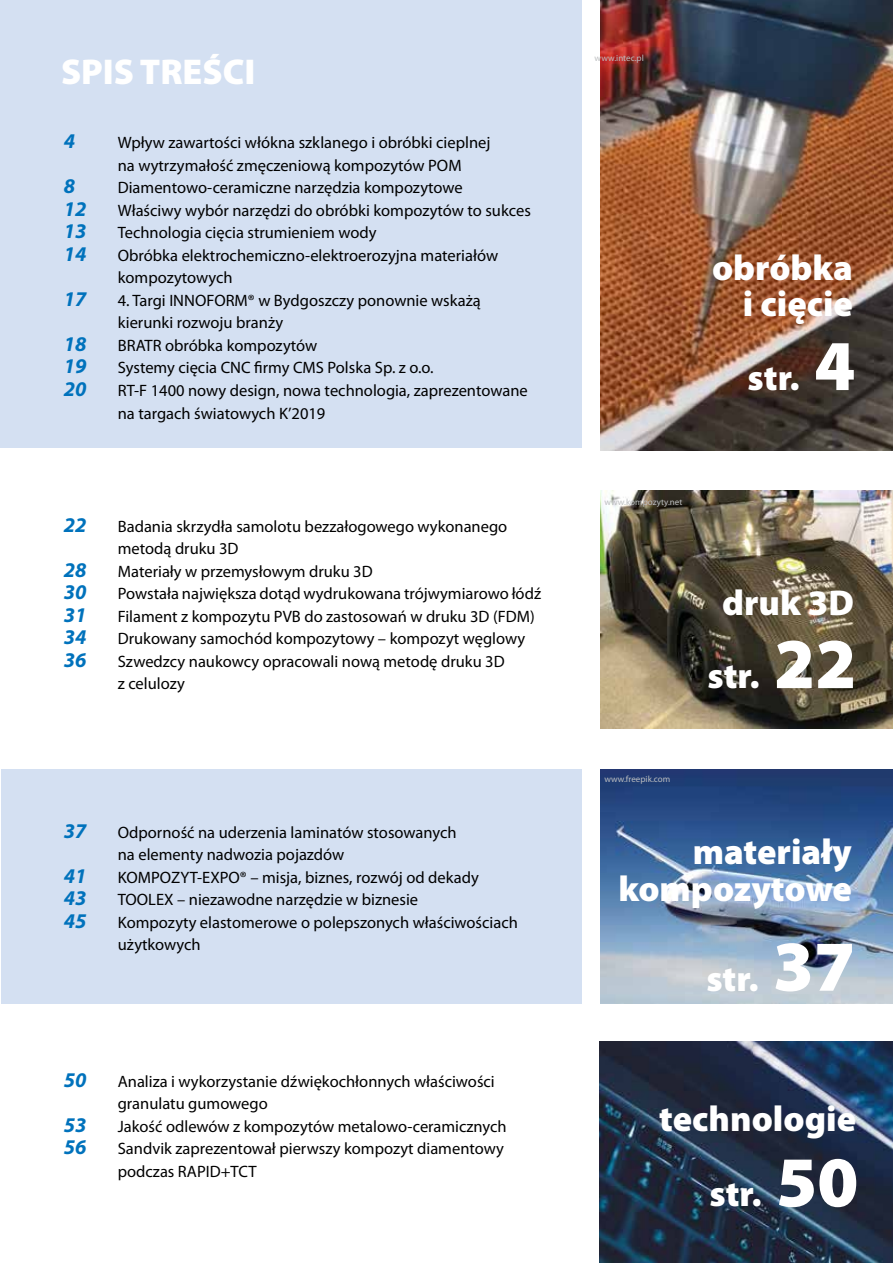
<style>
.page{position:relative;width:893px;height:1263px;background:#fff}
.page>*{position:absolute;margin:0;border:0;box-sizing:border-box;transform-origin:0 0}
.t1{font:900 36px/36px "Myriad Pro";color:#fff;text-align:right}
.t2{font:italic 700 21px "Myriad Pro";color:#0072bc}
.t3{font:16.5px/22.5px "Myriad Pro";color:#000}
.t4{font:9px "Myriad Pro";color:#bcbec0}
.s1{font-size:72px}
</style>
<div class="page">
<img style="left:600px;top:769px;width:293px;height:234px">
<img style="left:600px;top:490px;width:293px;height:239px">
<img style="left:600px;top:0;width:293px;height:451px">
<img style="left:599px;top:1041px;width:294px;height:222px">
<div style="left:0;top:0;width:582px;height:448px;background:#d4e0f2"></div>
<div style="left:2px;top:769px;width:580px;height:234px;background:#d4e0f2"></div>
<p class="t1" style="left:61px;top:53px;width:196px">SPIS TREŚCI</p>
<p class="t2" style="left:64px;top:128px;width:13px">4</p>
<p class="t3" style="left:118px;top:131px;width:374px">Wpływ zawartości włókna szklanego i obróbki cieplnej na wytrzymałość zmęczeniową kompozytów POM</p>
<p class="t2" style="left:64px;top:173px;width:13px">8</p>
<p class="t3" style="left:118px;top:176px;width:346px">Diamentowo-ceramiczne narzędzia kompozytowe</p>
<p class="t2" style="left:64px;top:195px;width:24px">12</p>
<p class="t3" style="left:118px;top:199px;width:415px">Właściwy wybór narzędzi do obróbki kompozytów to sukces</p>
<p class="t2" style="left:64px;top:218px;width:24px">13</p>
<p class="t3" style="left:118px;top:221px;width:260px">Technologia cięcia strumieniem wody</p>
<p class="t2" style="left:64px;top:240px;width:24px">14</p>
<p class="t3" style="left:118px;top:244px;width:382px">Obróbka elektrochemiczno-elektroerozyjna materiałów kompozytowych</p>
<p class="t2" style="left:64px;top:285px;width:24px">17</p>
<p class="t3" style="left:118px;top:289px;width:365px">4. Targi INNOFORM® w Bydgoszczy ponownie wskażą kierunki rozwoju branży</p>
<p class="t2" style="left:64px;top:330px;width:24px">18</p>
<p class="t3" style="left:118px;top:334px;width:201px">BRATR obróbka kompozytów</p>
<p class="t2" style="left:64px;top:353px;width:24px">19</p>
<p class="t3" style="left:118px;top:356px;width:317px">Systemy cięcia CNC firmy CMS Polska Sp. z o.o.</p>
<p class="t2" style="left:64px;top:375px;width:24px">20</p>
<p class="t3" style="left:118px;top:379px;width:412px">RT-F 1400 nowy design, nowa technologia, zaprezentowane na targach światowych K’2019</p>
<p class="t2" style="left:64px;top:511px;width:24px">22</p>
<p class="t3" style="left:118px;top:515px;width:391px">Badania skrzydła samolotu bezzałogowego wykonanego metodą druku 3D</p>
<p class="t2" style="left:64px;top:556px;width:24px">28</p>
<p class="t3" style="left:118px;top:560px;width:256px">Materiały w przemysłowym druku 3D</p>
<p class="t2" style="left:64px;top:578px;width:24px">30</p>
<p class="t3" style="left:118px;top:582px;width:425px">Powstała największa dotąd wydrukowana trójwymiarowo łódź</p>
<p class="t2" style="left:64px;top:601px;width:24px">31</p>
<p class="t3" style="left:118px;top:605px;width:418px">Filament z kompozytu PVB do zastosowań w druku 3D (FDM)</p>
<p class="t2" style="left:64px;top:623px;width:24px">34</p>
<p class="t3" style="left:118px;top:627px;width:409px">Drukowany samochód kompozytowy – kompozyt węglowy</p>
<p class="t2" style="left:64px;top:646px;width:24px">36</p>
<p class="t3" style="left:118px;top:650px;width:388px">Szwedzcy naukowcy opracowali nową metodę druku 3D z celulozy</p>
<p class="t2" style="left:64px;top:817px;width:24px">37</p>
<p class="t3" style="left:118px;top:821px;width:340px">Odporność na uderzenia laminatów stosowanych na elementy nadwozia pojazdów</p>
<p class="t2" style="left:64px;top:862px;width:24px">41</p>
<p class="t3" style="left:118px;top:866px;width:363px">KOMPOZYT-EXPO® – misja, biznes, rozwój od dekady</p>
<p class="t2" style="left:64px;top:884px;width:24px">43</p>
<p class="t3" style="left:118px;top:888px;width:302px">TOOLEX – niezawodne narzędzie w biznesie</p>
<p class="t2" style="left:64px;top:907px;width:24px">45</p>
<p class="t3" style="left:118px;top:911px;width:402px">Kompozyty elastomerowe o polepszonych właściwościach użytkowych</p>
<p class="t2" style="left:64px;top:1066px;width:24px">50</p>
<p class="t3" style="left:118px;top:1069px;width:378px">Analiza i wykorzystanie dźwiękochłonnych właściwości granulatu gumowego</p>
<p class="t2" style="left:64px;top:1111px;width:24px">53</p>
<p class="t3" style="left:118px;top:1114px;width:390px">Jakość odlewów z kompozytów metalowo-ceramicznych</p>
<p class="t2" style="left:64px;top:1133px;width:24px">56</p>
<p class="t3" style="left:118px;top:1137px;width:388px">Sandvik zaprezentował pierwszy kompozyt diamentowy podczas RAPID+TCT</p>
<p class="t4" style="left:595px;top:52px;width:51px">www.intec.pl</p>
<p class="t1" style="left:712px;top:248px;width:142px">obróbka i cięcie</p>
<p class="t1" style="left:748px;top:358px;width:109px">str. <span class="s1">4</span></p>
<p class="t4" style="left:604px;top:496px;width:79px">www.kompozyty.net</p>
<p class="t1" style="left:722px;top:583px;width:133px">druk 3D</p>
<p class="t1" style="left:707px;top:656px;width:150px">str. <span class="s1">22</span></p>
<p class="t4" style="left:604px;top:774px;width:67px">www.freepik.com</p>
<p class="t1" style="left:618px;top:831px;width:235px;line-height:37.5px">materiały kompozytowe</p>
<p class="t1" style="left:706px;top:959px;width:150px">str. <span class="s1">37</span></p>
<p class="t1" style="left:659px;top:1099px;width:198px">technologie</p>
<p class="t1" style="left:709px;top:1175px;width:150px">str. <span class="s1">50</span></p>
</div>
